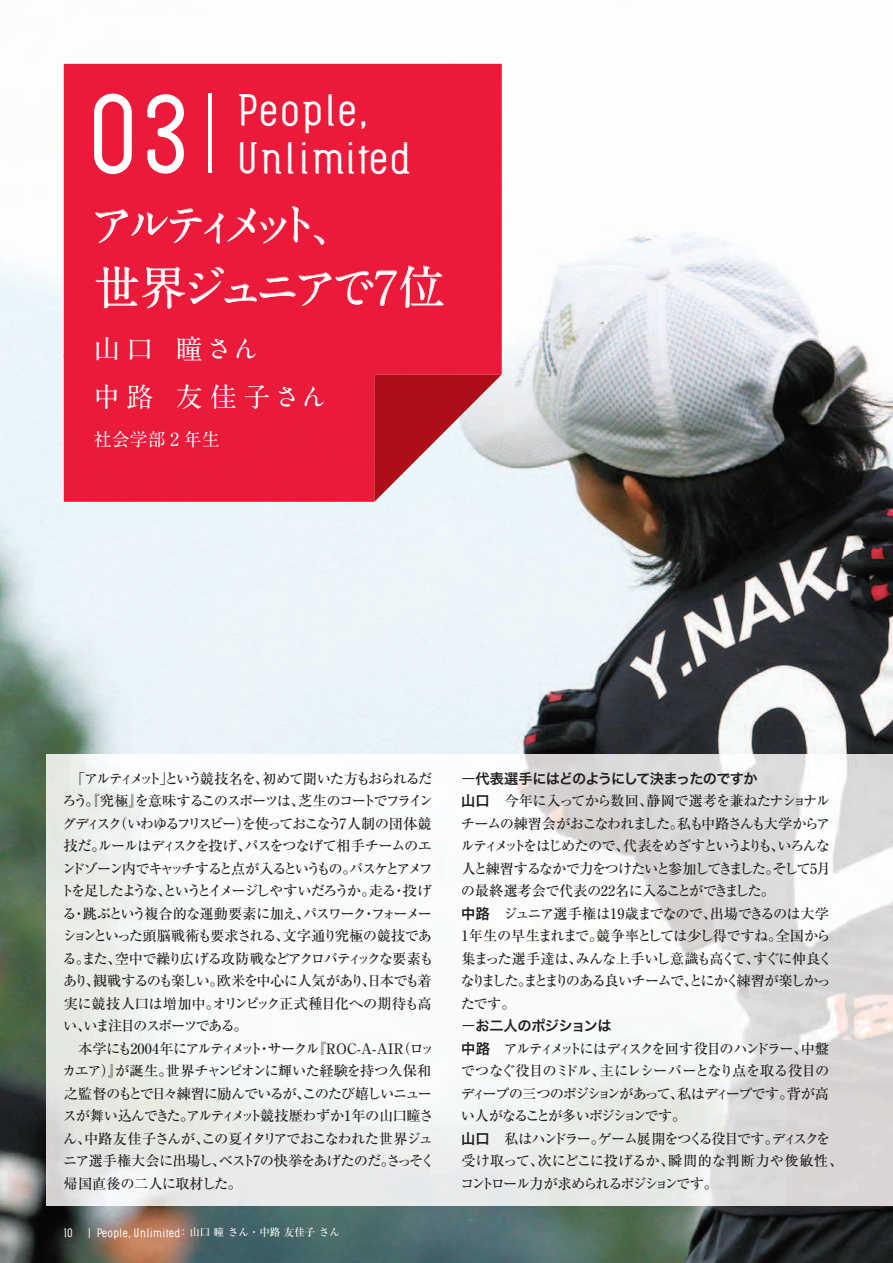
<style>
.page{position:relative;width:893px;height:1263px;background:#fff}
.page>*{position:absolute;margin:0;border:0;box-sizing:border-box;transform-origin:0 0}
.t1{font:500 94.8px "Barkpipe";color:#fff}
.t2{font:46.5px/63px "A1 Mincho Std Bold 90 pv RKSJ H";letter-spacing:-.21em;color:#fff}
.t3{font:500 37.95px/47.4px "Barkpipe";letter-spacing:.025em;color:#fff}
.t4{font:27px/47.2px "A1 Mincho Std Bold 90 pv RKSJ H";letter-spacing:.165em;color:#fff}
.t5{font:18px "A1 Mincho Std Bold 90 pv RKSJ H";color:#fff}
.t6{font:14.25px/22.5px "Ryumin Pro Medium 90 pv RKSJ H";letter-spacing:-.09em;color:#231f20}
.t7{font:14.25px "Hira Kaku Pro W6 90 pv RKSJ H";letter-spacing:-.055em;color:#231f20}
.t8{font:500 10.5px "Barkpipe";color:#fff}
.s1{font-family:"Hira Kaku Pro W3 90 pv RKSJ H"}
.s2{font-family:"Hira Kaku Pro W6 90 pv RKSJ H"}
.s3{font-family:"Hira Kaku Pro W3 90 pv RKSJ H";font-weight:400}
.s4{font-family:"Ryumin Pro Medium 90 pv RKSJ H";font-weight:400}
</style>
<div class="page">
<img style="left:0;top:63px;width:893px;height:1200px">
<div style="left:64px;top:64px;width:389px;height:292px;background:#ec1a3a"></div>
<div style="left:453px;top:64px;width:49px;height:310px;background:#ec1a3a"></div>
<div style="left:64px;top:356px;width:340px;height:146px;background:#ea1a3a"></div>
<img style="left:404px;top:356px;width:50px;height:18px">
<img style="left:374px;top:374px;width:128px;height:128px">
<svg style="left:95px;top:208px;width:191px;height:36px"></svg>
<svg style="left:292px;top:206px;width:32px;height:39px"></svg>
<svg style="left:96px;top:265px;width:348px;height:43px"></svg>
<hr style="left:208px;top:94px;width:3px;height:79px;background:#fff">
<img style="left:47px;top:754px;width:846px;height:451px">
<h1 class="t1" style="left:87px;top:70px;width:105px">03</h1>
<h3 class="t3" style="left:237px;top:86px;width:177px">People,<br>Unlimited</h3>
<h2 class="t2" style="left:89px;top:199px;width:358px">アルティメット、<br>世界ジュニアで７位</h2>
<h3 class="t4" style="left:93px;top:329px;width:236px">山口 瞳さん<br>中路 友佳子さん</h3>
<p class="t5" style="left:94px;top:432px;width:128px">社会学部 2 年生</p>
<p class="t6" style="left:60px;top:769px;width:376px;text-indent:11px">「アルティメット」という競技名を、初めて聞いた方もおられるだろう。『究極』を意味するこのスポーツは、芝生のコートでフライングディスク（いわゆるフリスビー）を使っておこなう7人制の団体競技だ。ルールはディスクを投げ、パスをつなげて相手チームのエンドゾーン内でキャッチすると点が入るというもの。バスケとアメフトを足したような、というとイメージしやすいだろうか。走る・投げる・跳ぶという複合的な運動要素に加え、パスワーク・フォーメーションといった頭脳戦術も要求される、文字通り究極の競技である。また、空中で繰り広げる攻防戦などアクロバティックな要素もあり、観戦するのも楽しい。欧米を中心に人気があり、日本でも着実に競技人口は増加中。オリンピック正式種目化への期待も高い、いま注目のスポーツである。<br>　本学にも2004年にアルティメット・サークル『ROC-A-AIR（ロッカエア）』が誕生。世界チャンピオンに輝いた経験を持つ久保和之監督のもとで日々練習に励んでいるが、このたび嬉しいニュースが舞い込んできた。アルティメット競技歴わずか1年の山口瞳さん、中路友佳子さんが、この夏イタリアでおこなわれた世界ジュニア選手権大会に出場し、ベスト7の快挙をあげたのだ。さっそく帰国直後の二人に取材した。</p>
<p class="t7" style="left:461px;top:773px;width:298px"><span class="s1">ー</span>代表選手にはどのようにして決まったのですか</p>
<p class="t6" style="left:460px;top:792px;width:373px"><span class="s2">山口</span>　今年に入ってから数回、静岡で選考を兼ねたナショナルチームの練習会がおこなわれました。私も中路さんも大学からアルティメットをはじめたので、代表をめざすというよりも、いろんな人と練習するなかで力をつけたいと参加してきました。そして5月の最終選考会で代表の22名に入ることができました。<br><span class="s2">中路</span>　ジュニア選手権は19歳までなので、出場できるのは大学<br>1年生の早生まれまで。競争率としては少し得ですね。全国から集まった選手達は、みんな上手いし意識も高くて、すぐに仲良くなりました。まとまりのある良いチームで、とにかく練習が楽しかったです。</p>
<p class="t7" style="left:461px;top:1021px;width:152px"><span class="s1">ー</span>お二人のポジションは</p>
<p class="t6" style="left:460px;top:1039px;width:385px"><span class="s2">中路</span>　アルティメットにはディスクを回す役目のハンドラー、中盤でつなぐ役目のミドル、主にレシーバーとなり点を取る役目のディープの三つのポジションがあって、私はディープです。背が高い人がなることが多いポジションです。<br><span class="s2">山口</span>　私はハンドラー。ゲーム展開をつくる役目です。ディスクを受け取って、次にどこに投げるか、瞬間的な判断力や俊敏性、コントロール力が求められるポジションです。</p>
<p class="t8" style="left:64px;top:1225px;width:10px">10</p>
<p class="t8" style="left:88px;top:1225px;width:254px"><span class="s3">|</span> People, Unlimited<span class="s4">： 山口 瞳 さん・中路 友佳子 さん</span></p>
</div>
